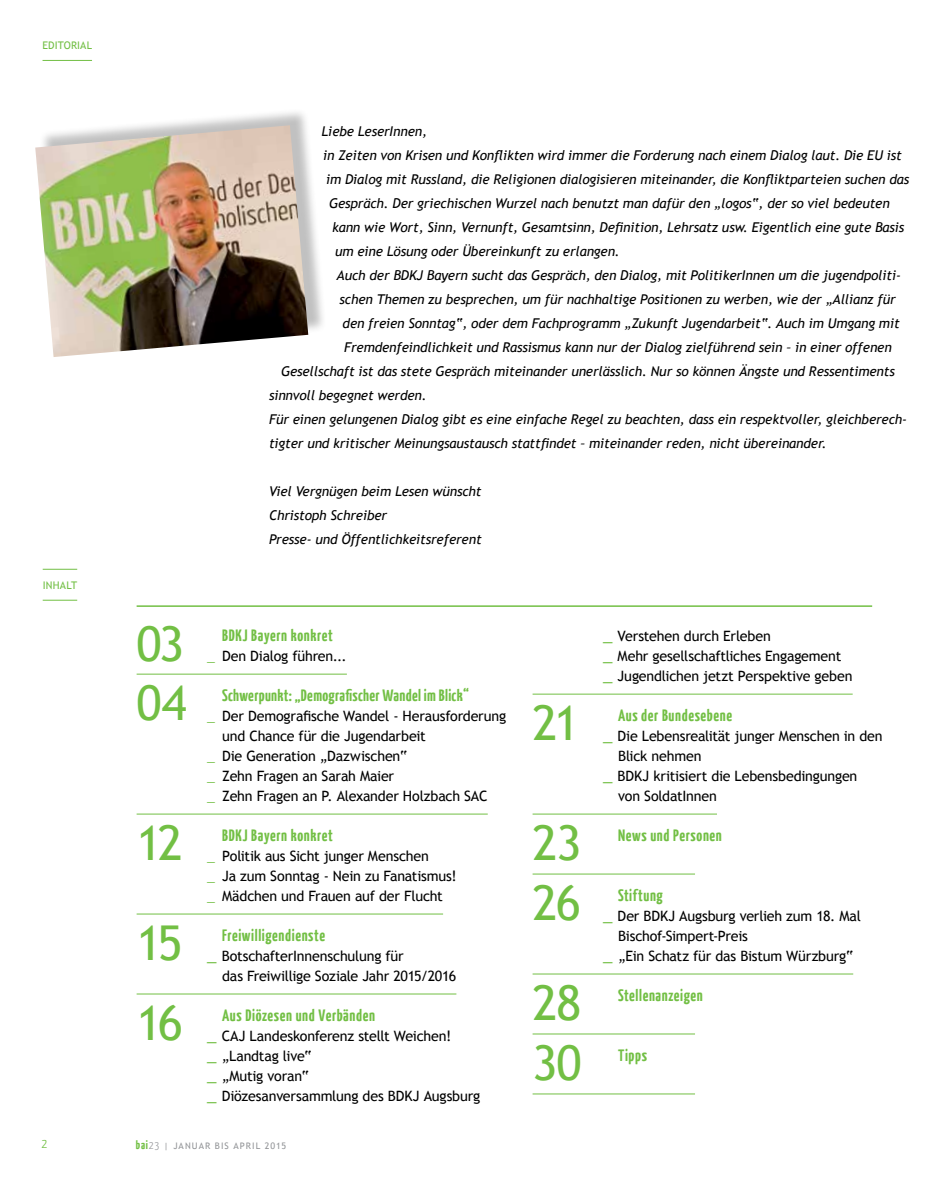
<style>
.page{position:relative;width:936px;height:1191px;background:#fff}
.page>*{position:absolute;margin:0;border:0;box-sizing:border-box;transform-origin:0 0}
.t1{font:48px "Trebuchet MS";letter-spacing:-.05em;color:#72bf44}
.t2{font:700 16.5px "BDKJ";letter-spacing:.025em;color:#72bf44}
.t3{font:700 16.5px "BDKJ";letter-spacing:.005em;color:#72bf44}
.t4{font:14.25px/20px "Trebuchet MS";letter-spacing:-.015em;color:#000}
.t5{font:italic 13.5px/24px "Trebuchet MS";letter-spacing:-.01em;color:#000}
.t6{font:300 13.5px "BDKJ";color:#72bf44}
.t7{font:10.5px "Trebuchet MS";letter-spacing:.01em;color:#72bf44}
.t8{font:9px "Trebuchet MS";letter-spacing:.115em;color:#939598}
.s1{font-family:"Minion Pro";font-size:15.75px;color:#72bf44}
.s2{font-size:18px;color:#72bf44}
.s3{font-family:"BDKJ";font-weight:700;font-size:12px;color:#72bf44}
.s4{font-family:"BDKJ";font-weight:300;font-size:11.25px}
</style>
<div class="page">
<hr style="left:43px;top:60px;width:49px;height:1px;background:#72bf44">
<hr style="left:43px;top:569px;width:34px;height:1px;background:#72bf44">
<hr style="left:43px;top:600px;width:34px;height:1px;background:#72bf44">
<hr style="left:137px;top:605px;width:735px;height:2px;background:#72bf44">
<hr style="left:137px;top:674px;width:210px;height:1px;background:#72bf44">
<hr style="left:137px;top:813px;width:350px;height:1px;background:#72bf44">
<hr style="left:137px;top:913px;width:306px;height:1px;background:#72bf44">
<hr style="left:137px;top:993px;width:319px;height:1px;background:#72bf44">
<hr style="left:532px;top:693px;width:320px;height:1px;background:#72bf44">
<hr style="left:532px;top:813px;width:185px;height:1px;background:#72bf44">
<hr style="left:532px;top:873px;width:163px;height:1px;background:#72bf44">
<hr style="left:532px;top:973px;width:321px;height:1px;background:#72bf44">
<hr style="left:532px;top:1033px;width:163px;height:1px;background:#72bf44">
<hr style="left:532px;top:1093px;width:163px;height:1px;background:#72bf44">
<div style="left:39px;top:108px;width:288px;height:247px;background:#000;opacity:.25"></div>
<img style="left:35px;top:125px;width:273px;height:232px">
<p class="t7" style="left:43px;top:39px;width:51px">EDITORIAL</p>
<p class="t7" style="left:43px;top:579px;width:36px">INHALT</p>
<p class="t5" style="left:321px;top:120px;width:107px">Liebe LeserInnen,</p>
<p class="t5" style="left:323px;top:144px;width:580px">in Zeiten von Krisen und Konflikten wird immer die Forderung nach einem Dialog laut. Die EU ist</p>
<p class="t5" style="left:326px;top:168px;width:584px">im Dialog mit Russland, die Religionen dialogisieren miteinander, die Konfliktparteien suchen das</p>
<p class="t5" style="left:329px;top:192px;width:562px">Gespräch. Der griechischen Wurzel nach benutzt man dafür den „logos“, der so viel bedeuten</p>
<p class="t5" style="left:332px;top:216px;width:573px">kann wie Wort, Sinn, Vernunft, Gesamtsinn, Definition, Lehrsatz usw. Eigentlich eine gute Basis</p>
<p class="t5" style="left:335px;top:240px;width:286px">um eine Lösung oder Übereinkunft zu erlangen.</p>
<p class="t5" style="left:336px;top:264px;width:566px">Auch der BDKJ Bayern sucht das Gespräch, den Dialog, mit PolitikerInnen um die jugendpoliti-</p>
<p class="t5" style="left:339px;top:288px;width:557px">schen Themen zu besprechen, um für nachhaltige Positionen zu werben, wie der „Allianz für</p>
<p class="t5" style="left:342px;top:312px;width:558px">den freien Sonntag“, oder dem Fachprogramm „Zukunft Jugendarbeit“. Auch im Umgang mit</p>
<p class="t5" style="left:344px;top:336px;width:549px">Fremdenfeindlichkeit und Rassismus kann nur der Dialog zielführend sein – in einer offenen</p>
<p class="t5" style="left:281px;top:360px;width:615px">Gesellschaft ist das stete Gespräch miteinander unerlässlich. Nur so können Ängste und Ressentiments</p>
<p class="t5" style="left:269px;top:384px;width:159px">sinnvoll begegnet werden.</p>
<p class="t5" style="left:269px;top:408px;width:639px">Für einen gelungenen Dialog gibt es eine einfache Regel zu beachten, dass ein respektvoller, gleichberech-</p>
<p class="t5" style="left:269px;top:432px;width:559px">tigter und kritischer Meinungsaustausch stattfindet – miteinander reden, nicht übereinander.</p>
<p class="t5" style="left:269px;top:480px;width:214px">Viel Vergnügen beim Lesen wünscht<br>Christoph Schreiber<br>Presse- und Öffentlichkeitsreferent</p>
<h1 class="t1" style="left:137px;top:615px;width:49px">03</h1>
<p class="t2" style="left:222px;top:624px;width:112px">BDKJ Bayern konkret</p>
<p class="t4" style="left:207px;top:646px;width:141px"><span class="s1">_</span> Den Dialog führen...</p>
<h1 class="t1" style="left:137px;top:675px;width:52px">04</h1>
<p class="t3" style="left:222px;top:684px;width:248px">Schwerpunkt: „Demografischer Wandel im Blick“</p>
<p class="t4" style="left:207px;top:706px;width:300px"><span class="s1">_</span> Der Demografische Wandel - Herausforderung</p>
<p class="t4" style="left:222px;top:726px;width:205px">und Chance für die Jugendarbeit</p>
<p class="t4" style="left:207px;top:746px;width:201px"><span class="s1">_</span> Die Generation „Dazwischen“</p>
<p class="t4" style="left:207px;top:766px;width:188px"><span class="s1">_</span> Zehn Fragen an Sarah Maier</p>
<p class="t4" style="left:207px;top:786px;width:282px"><span class="s1">_</span> Zehn Fragen an P. Alexander Holzbach SAC</p>
<h1 class="t1" style="left:137px;top:815px;width:48px">12</h1>
<p class="t2" style="left:222px;top:824px;width:112px">BDKJ Bayern konkret</p>
<p class="t4" style="left:207px;top:846px;width:251px"><span class="s1">_</span> Politik aus Sicht junger Menschen<br><span class="s1">_</span> Ja zum Sonntag - Nein zu Fanatismus! <span class="s1">_</span> Mädchen und Frauen auf der Flucht</p>
<h1 class="t1" style="left:137px;top:915px;width:48px">15</h1>
<p class="t2" style="left:222px;top:924px;width:105px">Freiwilligendienste</p>
<p class="t4" style="left:222px;top:946px;width:235px;text-indent:-15px"><span class="s2">_</span> BotschafterInnenschulung für<br>das Freiwillige Soziale Jahr 2015/2016</p>
<h1 class="t1" style="left:137px;top:995px;width:48px">16</h1>
<p class="t2" style="left:222px;top:1004px;width:154px">Aus Diözesen und Verbänden</p>
<p class="t4" style="left:207px;top:1026px;width:274px"><span class="s2">_</span> CAJ Landeskonferenz stellt Weichen!<br><span class="s2">_</span> „Landtag live“<br><span class="s2">_</span> „Mutig voran“<br><span class="s2">_</span> Diözesanversammlung des BDKJ Augsburg</p>
<p class="t4" style="left:603px;top:626px;width:251px"><span class="s2">_</span> Verstehen durch Erleben<br><span class="s2">_</span> Mehr gesellschaftliches Engagement <span class="s2">_</span> Jugendlichen jetzt Perspektive geben</p>
<h1 class="t1" style="left:532px;top:695px;width:48px">21</h1>
<p class="t2" style="left:618px;top:704px;width:116px">Aus der Bundesebene</p>
<p class="t4" style="left:603px;top:726px;width:281px"><span class="s2">_</span> Die Lebensrealität junger Menschen in den</p>
<p class="t4" style="left:618px;top:746px;width:85px">Blick nehmen</p>
<p class="t4" style="left:603px;top:766px;width:256px"><span class="s2">_</span> BDKJ kritisiert die Lebensbedingungen</p>
<p class="t4" style="left:618px;top:786px;width:100px">von SoldatInnen</p>
<h1 class="t1" style="left:532px;top:815px;width:50px">23</h1>
<p class="t2" style="left:618px;top:824px;width:105px">News und Personen</p>
<h1 class="t1" style="left:532px;top:875px;width:50px">26</h1>
<p class="t2" style="left:618px;top:884px;width:46px">Stiftung</p>
<p class="t4" style="left:603px;top:906px;width:259px"><span class="s2">_</span> Der BDKJ Augsburg verlieh zum 18. Mal</p>
<p class="t4" style="left:618px;top:926px;width:131px">Bischof-Simpert-Preis</p>
<p class="t4" style="left:603px;top:946px;width:251px"><span class="s2">_</span> „Ein Schatz für das Bistum Würzburg“</p>
<h1 class="t1" style="left:532px;top:975px;width:50px">28</h1>
<p class="t2" style="left:618px;top:984px;width:86px">Stellenanzeigen</p>
<h1 class="t1" style="left:532px;top:1035px;width:51px">30</h1>
<p class="t2" style="left:618px;top:1044px;width:31px">Tipps</p>
<p class="t6" style="left:42px;top:1134px;width:8px">2</p>
<p class="t8" style="left:136px;top:1140px;width:152px"><span class="s3">bai</span><span class="s4">23</span> | JANUAR BIS APRIL 2015</p>
</div>
